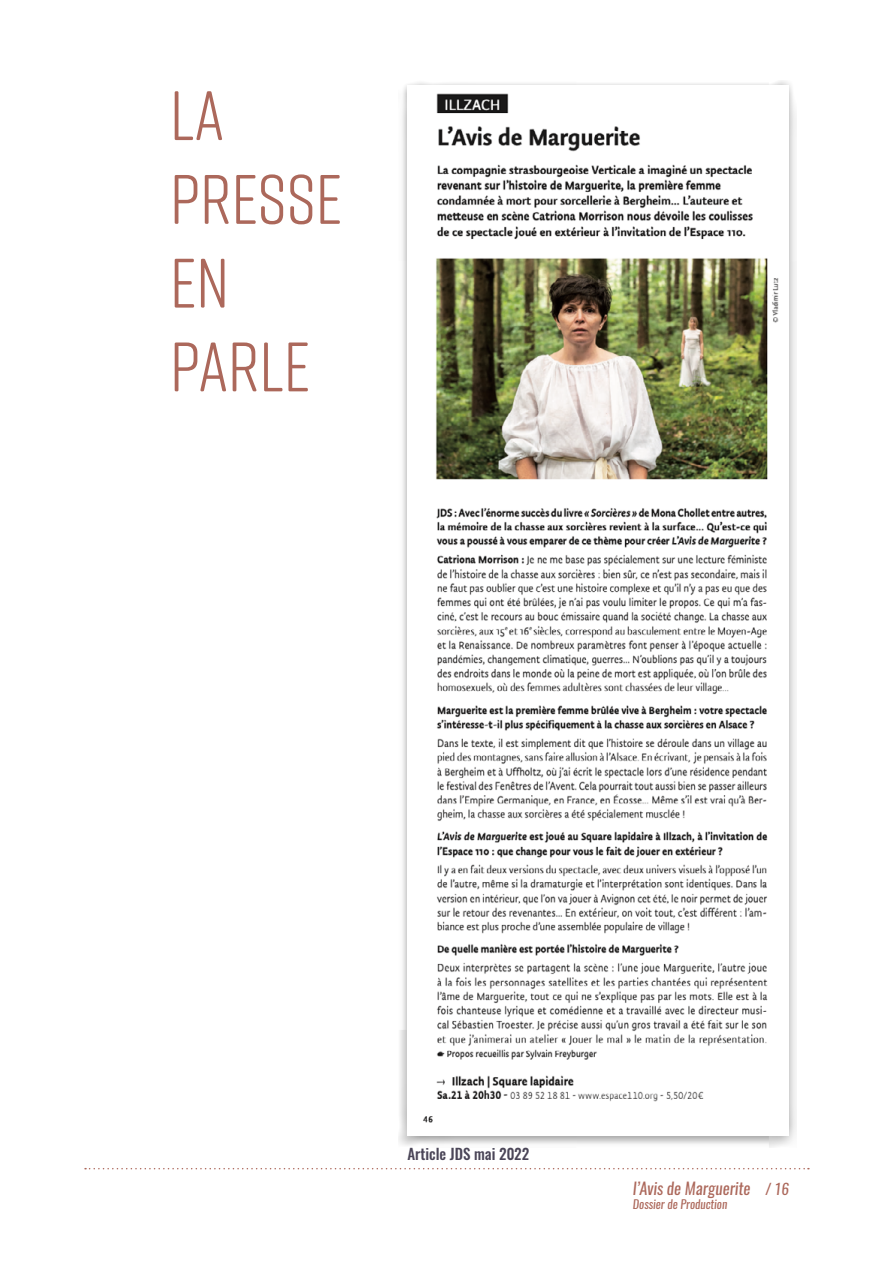
<style>
.page{position:relative;width:893px;height:1263px;background:#fff}
.page>*{position:absolute;margin:0;border:0;box-sizing:border-box;transform-origin:0 0}
.t1{font:69.75px/83.7px "Rift Soft";color:#ac685b}
.t2{font:italic 16.5px "Oswald";color:#ac685b}
.t3{font:500 15px "Oswald";color:#4a4557}
.t4{font:italic 12px "Oswald";color:#ac685b}
.s1{font-size:15px}
</style>
<div class="page">
<svg style="left:85px;top:1168px;width:724px;height:1px"></svg>
<div style="left:399px;top:81px;width:398px;height:1067px;background:#000;opacity:.39"></div>
<img style="left:407px;top:85px;width:382px;height:1050px">
<h1 class="t1" style="left:170px;top:70px;width:173px">LA<br>PRESSE<br>EN<br>PARLE</h1>
<p class="t3" style="left:407px;top:1143px;width:123px">Article JDS mai 2022</p>
<p class="t2" style="left:633px;top:1176px;width:158px">l’Avis de Marguerite <span class="s1">/ 16</span></p>
<p class="t4" style="left:633px;top:1196px;width:96px">Dossier de Production</p>
</div>
